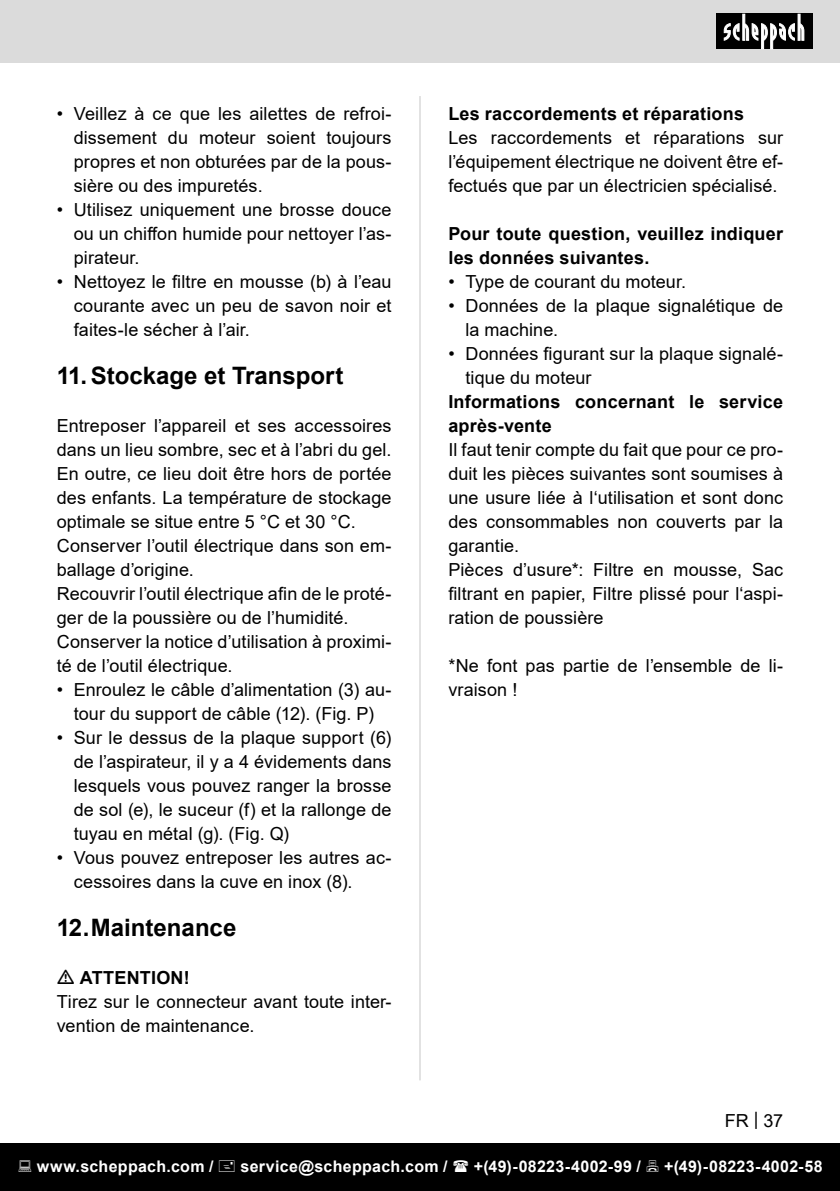
<style>
.page{position:relative;width:840px;height:1191px;background:#fff}
.page>*{position:absolute;margin:0;border:0;box-sizing:border-box;transform-origin:0 0}
.t1{font:700 24px "Arial";color:#000}
.Basiseinstellung{font:18px/24px "Arial";letter-spacing:.005em;color:#000;text-align:justify}
.Basiseinstellung-2{font:700 18px/24px "Arial";letter-spacing:.01em;color:#000}
.Aufzählung_Punkt{font:700 18px/24px "Arial";letter-spacing:.015em;color:#000}
.Subheadline{font:700 18px "Arial";letter-spacing:.015em;color:#000}
.t2{font:700 16px "Arial";letter-spacing:.02em;color:#fff}
</style>
<div class="page">
<div style="left:0;top:0;width:839px;height:63px;background:#dbdbdb"></div>
<div style="left:0;top:1143px;width:839px;height:48px;background:#000"></div>
<div style="left:716px;top:14px;width:96px;height:35px;background:#000"></div>
<svg style="left:723px;top:14px;width:81px;height:35px"></svg>
<hr style="left:419px;top:96px;width:1px;height:984px;background:#c7c7c7">
<p class="Basiseinstellung" style="left:74px;top:102px;width:319px;text-indent:-17px">• Veillez à ce que les ailettes de refroi&shy;dissement du moteur soient toujours propres et non obturées par de la pous&shy;sière ou des impuretés.</p>
<p class="Basiseinstellung" style="left:74px;top:198px;width:319px;text-indent:-17px">• Utilisez uniquement une brosse douce ou un chiffon humide pour nettoyer l’as&shy;pirateur.</p>
<p class="Basiseinstellung" style="left:74px;top:270px;width:319px;text-indent:-17px">• Nettoyez le filtre en mousse (b) à l’eau courante avec un peu de savon noir et faites-le sécher à l’air.</p>
<p class="t1" style="left:57px;top:359px;width:288px">11.Stockage et Transport</p>
<p class="Basiseinstellung" style="left:57px;top:414px;width:336px">Entreposer l’appareil et ses accessoires dans un lieu sombre, sec et à l’abri du gel.<br>En outre, ce lieu doit être hors de portée des enfants. La température de stockage optimale se situe entre 5 °C et 30 °C.</p>
<p class="Basiseinstellung" style="left:57px;top:534px;width:336px">Conserver l’outil électrique dans son em&shy;ballage d’origine.</p>
<p class="Basiseinstellung" style="left:57px;top:582px;width:336px">Recouvrir l’outil électrique afin de le proté&shy;ger de la poussière ou de l’humidité.</p>
<p class="Basiseinstellung" style="left:57px;top:630px;width:336px">Conserver la notice d’utilisation à proximi&shy;té de l’outil électrique.</p>
<p class="Basiseinstellung" style="left:57px;top:678px;width:336px;text-align:center">• Enroulez le câble d’alimentation (3) au&shy;tour du support de câble (12). (Fig. P)</p>
<p class="Basiseinstellung" style="left:74px;top:726px;width:319px;text-indent:-17px">• Sur le dessus de la plaque support (6) de l’aspirateur, il y a 4 évidements dans lesquels vous pouvez ranger la brosse de sol (e), le suceur (f) et la rallonge de tuyau en métal (g). (Fig. Q)</p>
<p class="Basiseinstellung" style="left:74px;top:846px;width:319px;text-indent:-17px">• Vous pouvez entreposer les autres ac&shy;cessoires dans la cuve en inox (8).</p>
<p class="t1" style="left:57px;top:911px;width:181px">12.Maintenance</p>
<p class="Basiseinstellung-2" style="left:80px;top:966px;width:111px">ATTENTION!</p>
<p class="Basiseinstellung" style="left:57px;top:990px;width:336px">Tirez sur le connecteur avant toute inter&shy;vention de maintenance.</p>
<p class="Subheadline" style="left:448px;top:101px;width:297px">Les raccordements et réparations</p>
<p class="Basiseinstellung" style="left:448px;top:126px;width:336px">Les raccordements et réparations sur l’équipement électrique ne doivent être ef&shy;fectués que par un électricien spécialisé.</p>
<p class="Basiseinstellung-2" style="left:448px;top:222px;width:336px">Pour toute question, veuillez indiquer les données suivantes.</p>
<p class="Basiseinstellung" style="left:448px;top:270px;width:239px">• Type de courant du moteur.</p>
<p class="Basiseinstellung" style="left:465px;top:294px;width:319px;text-indent:-17px">• Données de la plaque signalétique de la machine.</p>
<p class="Basiseinstellung" style="left:465px;top:342px;width:319px;text-indent:-17px">• Données figurant sur la plaque signalé&shy;tique du moteur</p>
<p class="Aufzählung_Punkt" style="left:448px;top:390px;width:336px">Informations concernant le service après-vente</p>
<p class="Basiseinstellung" style="left:448px;top:438px;width:336px">Il faut tenir compte du fait que pour ce pro&shy;duit les pièces suivantes sont soumises à une usure liée à l‘utilisation et sont donc des consommables non couverts par la garantie.</p>
<p class="Basiseinstellung" style="left:448px;top:558px;width:336px">Pièces d’usure*: Filtre en mousse, Sac filtrant en papier, Filtre plissé pour l‘aspi&shy;ration de poussière</p>
<p class="Basiseinstellung" style="left:448px;top:654px;width:336px">*Ne font pas partie de l’ensemble de li&shy;vraison !</p>
<p class="Basiseinstellung" style="left:724px;top:1108px;width:60px">FR | 37</p>
<p class="t2" style="left:37px;top:1154px;width:178px">www.scheppach.com /</p>
<p class="t2" style="left:240px;top:1154px;width:208px">service@scheppach.com /</p>
<p class="t2" style="left:473px;top:1154px;width:168px">+(49)-08223-4002-99 /</p>
<p class="t2" style="left:664px;top:1154px;width:160px">+(49)-08223-4002-58</p>
</div>
